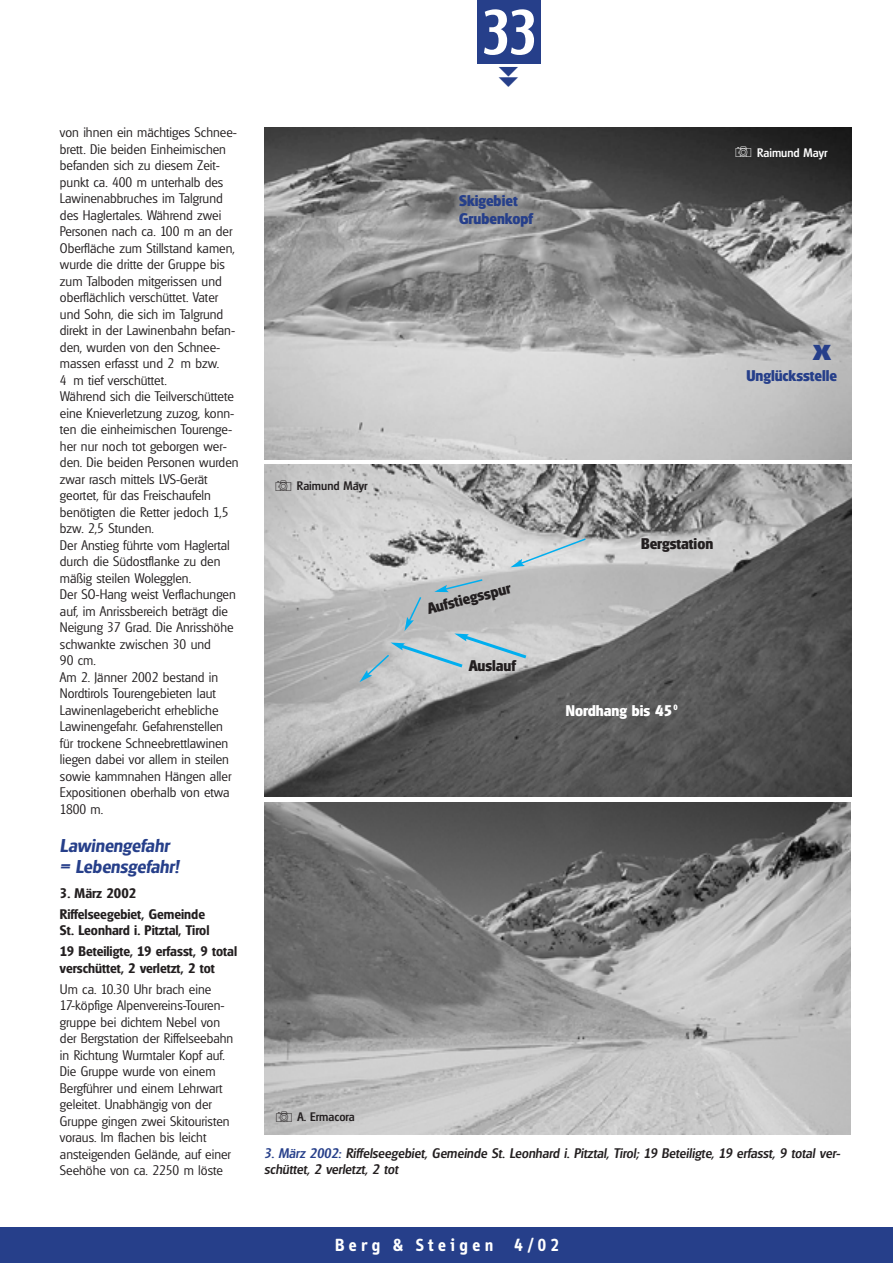
<style>
.page{position:relative;width:893px;height:1263px;background:#fff}
.page>*{position:absolute;margin:0;border:0;box-sizing:border-box;transform-origin:0 0}
.t1{font:54px "Techno";color:#fff}
.t2{font:700 21px "Glasgow";color:#263f8a;scale:1.5 1}
.t3{font:italic 600 18px/21px "Glasgow";color:#263f8a}
.t4{font:700 18px "Info";letter-spacing:.245em;color:#fff}
.t5{font:700 15px/18px "Glasgow";color:#263f8a}
.t6{font:700 15px "Glasgow";color:#231f20}
.t7{font:700 15px "Glasgow";color:#fff}
.t8{font:300 13.5px/16.5px "Glasgow";color:#231f20}
.t9{font:italic 500 13.5px/16.5px "Glasgow";color:#231f20}
.t10{font:600 13.5px/20.9px "Glasgow";color:#231f20}
.t11{font:500 12px "Glasgow";color:#231f20}
.t12{font:500 12px "Glasgow";color:#fff}
.s1{color:#263f8a}
</style>
<div class="page">
<div style="left:1px;top:1227px;width:891px;height:35px;background:#263f8a"></div>
<div style="left:477px;top:0;width:64px;height:64px;background:#263f8a"></div>
<img style="left:264px;top:128px;width:587px;height:331px">
<img style="left:264px;top:465px;width:587px;height:332px">
<img style="left:264px;top:802px;width:586px;height:332px">
<svg style="left:510px;top:537px;width:77px;height:30px;background:#cad5d9"></svg>
<svg style="left:359px;top:578px;width:170px;height:104px;background:#b9c0c3"></svg>
<svg style="left:276px;top:1111px;width:16px;height:11px"></svg>
<svg style="left:735px;top:147px;width:16px;height:10px"></svg>
<svg style="left:275px;top:481px;width:16px;height:10px"></svg>
<h1 class="t1" style="left:482px;top:0;width:55px">33</h1>
<p class="t8" style="left:60px;top:125px;width:180px">von ihnen ein mächtiges Schnee&shy;brett. Die beiden Einheimischen befanden sich zu diesem Zeit&shy;punkt ca. 400 m unterhalb des<br>Lawinenabbruches im Talgrund des Haglertales. Während zwei<br>Personen nach ca. 100 m an der<br>Oberfläche zum Stillstand kamen, wurde die dritte der Gruppe bis zum Talboden mitgerissen und oberflächlich verschüttet. Vater und Sohn, die sich im Talgrund direkt in der Lawinenbahn befan&shy;den, wurden von den Schnee&shy;massen erfasst und 2 m bzw.<br>4 m tief verschüttet.<br>Während sich die Teilverschüttete eine Knieverletzung zuzog, konn&shy;ten die einheimischen Tourenge&shy;her nur noch tot geborgen wer&shy;den. Die beiden Personen wurden zwar rasch mittels LVS-Gerät geortet, für das Freischaufeln benötigten die Retter jedoch 1,5 bzw. 2,5 Stunden.<br>Der Anstieg führte vom Haglertal durch die Südostflanke zu den mäßig steilen Wolegglen.<br>Der SO-Hang weist Verflachungen auf, im Anrissbereich beträgt die<br>Neigung 37 Grad. Die Anrisshöhe schwankte zwischen 30 und<br>90 cm.<br>Am 2. Jänner 2002 bestand in<br>Nordtirols Tourengebieten laut<br>Lawinenlagebericht erhebliche<br>Lawinengefahr. Gefahrenstellen für trockene Schneebrettlawinen liegen dabei vor allem in steilen sowie kammnahen Hängen aller<br>Expositionen oberhalb von etwa<br>1800 m.</p>
<h3 class="t3" style="left:60px;top:836px;width:121px">Lawinengefahr = Lebensgefahr!</h3>
<p class="t10" style="left:60px;top:884px;width:147px">3. März 2002<br>Riffelseegebiet, Gemeinde</p>
<p class="t10" style="left:60px;top:921px;width:179px">St. Leonhard i. Pitztal, Tirol<br>19 Beteiligte, 19 erfasst, 9 total</p>
<p class="t10" style="left:60px;top:959px;width:156px">verschüttet, 2 verletzt, 2 tot</p>
<p class="t8" style="left:60px;top:982px;width:175px">Um ca. 10.30 Uhr brach eine<br>17-köpfige Alpenvereins-Touren&shy;gruppe bei dichtem Nebel von der Bergstation der Riffelseebahn in Richtung Wurmtaler Kopf auf.<br>Die Gruppe wurde von einem<br>Bergführer und einem Lehrwart geleitet. Unabhängig von der<br>Gruppe gingen zwei Skitouristen voraus. Im flachen bis leicht ansteigenden Gelände, auf einer<br>Seehöhe von ca. 2250 m löste</p>
<p class="t11" style="left:297px;top:482px;width:72px">Raimund Mayr</p>
<p class="t5" style="left:459px;top:193px;width:75px">Skigebiet<br>Grubenkopf</p>
<p class="t12" style="left:757px;top:148px;width:72px">Raimund Mayr</p>
<h2 class="t2" style="left:813px;top:345px;width:14px">X</h2>
<p class="t5" style="left:746px;top:368px;width:92px">Unglücksstelle</p>
<p class="t6" style="left:426px;top:603px;width:87px;rotate:-14deg">Aufstiegsspur</p>
<p class="t6" style="left:469px;top:660px;width:48px">Auslauf</p>
<p class="t6" style="left:641px;top:537px;width:74px">Bergstation</p>
<p class="t7" style="left:566px;top:704px;width:114px">Nordhang bis 45 <sup>0</sup></p>
<p class="t11" style="left:297px;top:1112px;width:59px">A. Ermacora</p>
<p class="t9" style="left:264px;top:1146px;width:577px"><span class="s1">3. März 2002:</span> Riffelseegebiet, Gemeinde St. Leonhard i. Pitztal, Tirol; 19 Beteiligte, 19 erfasst, 9 total ver&shy;schüttet, 2 verletzt, 2 tot</p>
<h3 class="t4" style="left:335px;top:1238px;width:226px">Berg &amp; Steigen 4/02</h3>
</div>
